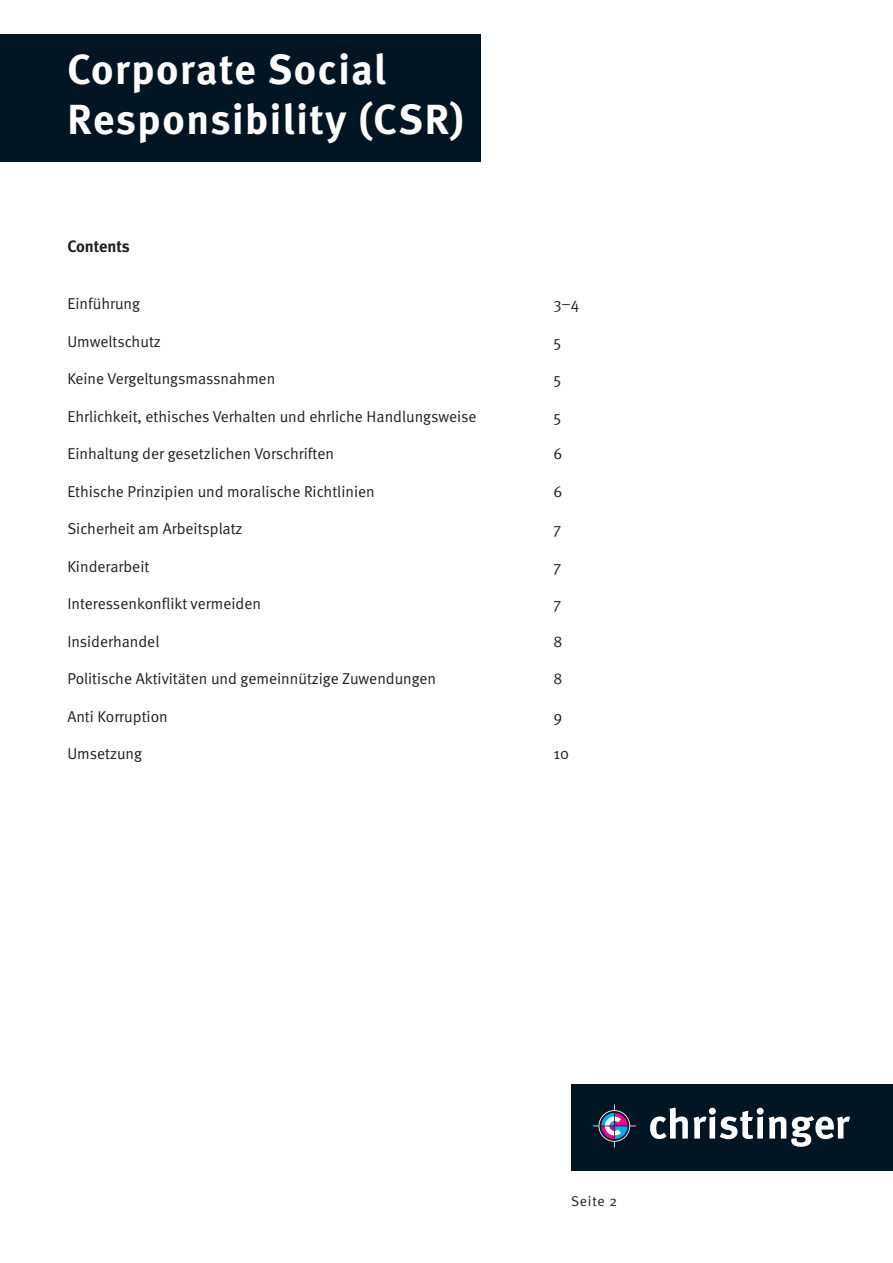
<style>
.page{position:relative;width:893px;height:1263px;background:#fff}
.page>*{position:absolute;margin:0;border:0;box-sizing:border-box;transform-origin:0 0}
.t1{font:700 42px/50.4px "Meta";letter-spacing:.035em;color:#fff}
.t2{font:700 16.5px "Meta";color:#231f20}
.t3{font:15.75px "Meta Normal";color:#231f20}
.t4{font:14.25px "Meta Normal";letter-spacing:.05em;color:#231f20}
</style>
<div class="page">
<div style="left:0;top:34px;width:480px;height:128px;background:#011622"></div>
<div style="left:571px;top:1084px;width:322px;height:87px;background:#011622"></div>
<svg style="left:650px;top:1107px;width:200px;height:40px"></svg>
<svg style="left:593px;top:1104px;width:43px;height:43px"></svg>
<h1 class="t1" style="left:67px;top:44px;width:398px">Corporate Social<br>Responsibility (CSR)</h1>
<p class="t2" style="left:67px;top:236px;width:64px">Contents</p>
<p class="t3" style="left:67px;top:295px;width:74px">Einführung</p>
<p class="t3" style="left:553px;top:295px;width:27px">3–4</p>
<p class="t3" style="left:67px;top:332px;width:95px">Umweltschutz</p>
<p class="t3" style="left:553px;top:332px;width:9px">5</p>
<p class="t3" style="left:67px;top:370px;width:209px">Keine Vergeltungsmassnahmen</p>
<p class="t3" style="left:553px;top:370px;width:9px">5</p>
<p class="t3" style="left:67px;top:407px;width:411px">Ehrlichkeit, ethisches Verhalten und ehrliche Handlungsweise</p>
<p class="t3" style="left:553px;top:407px;width:9px">5</p>
<p class="t3" style="left:67px;top:445px;width:268px">Einhaltung der gesetzlichen Vorschriften</p>
<p class="t3" style="left:553px;top:445px;width:10px">6</p>
<p class="t3" style="left:67px;top:482px;width:309px">Ethische Prinzipien und moralische Richtlinien</p>
<p class="t3" style="left:553px;top:482px;width:10px">6</p>
<p class="t3" style="left:67px;top:520px;width:177px">Sicherheit am Arbeitsplatz</p>
<p class="t3" style="left:553px;top:520px;width:9px">7</p>
<p class="t3" style="left:67px;top:557px;width:83px">Kinderarbeit</p>
<p class="t3" style="left:553px;top:557px;width:9px">7</p>
<p class="t3" style="left:67px;top:595px;width:195px">Interessenkonflikt vermeiden</p>
<p class="t3" style="left:553px;top:595px;width:9px">7</p>
<p class="t3" style="left:67px;top:632px;width:94px">Insiderhandel</p>
<p class="t3" style="left:553px;top:632px;width:10px">8</p>
<p class="t3" style="left:67px;top:670px;width:370px">Politische Aktivitäten und gemeinnützige Zuwendungen</p>
<p class="t3" style="left:553px;top:670px;width:10px">8</p>
<p class="t3" style="left:67px;top:707px;width:102px">Anti Korruption</p>
<p class="t3" style="left:553px;top:707px;width:10px">9</p>
<p class="t3" style="left:67px;top:745px;width:76px">Umsetzung</p>
<p class="t3" style="left:553px;top:745px;width:17px">10</p>
<p class="t4" style="left:571px;top:1193px;width:48px">Seite 2</p>
</div>
